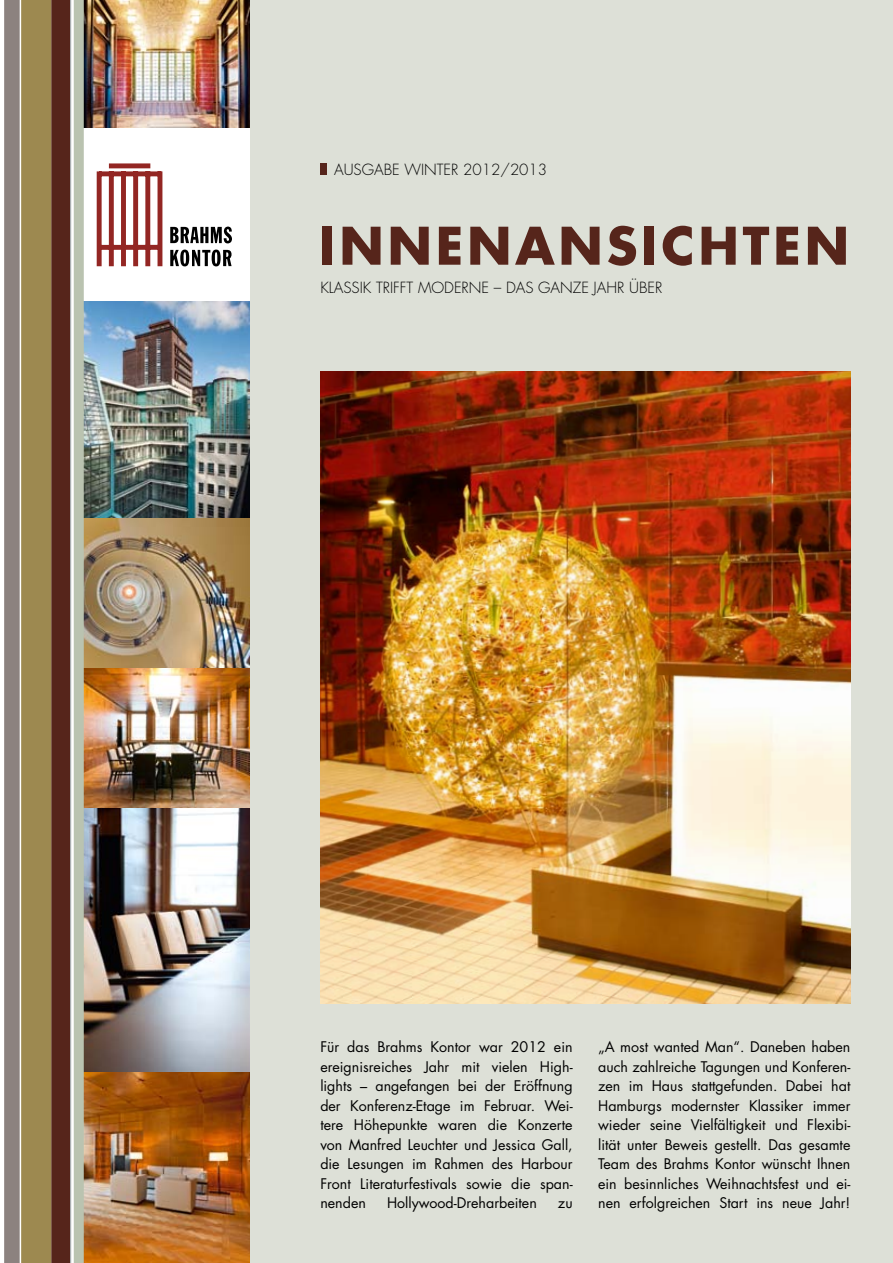
<style>
.page{position:relative;width:893px;height:1263px;background:#fff}
.page>*{position:absolute;margin:0;border:0;box-sizing:border-box;transform-origin:0 0}
.t1{font:700 50.4px "Futura";letter-spacing:.075em;color:#56251b}
.t2{font:300 15px "Futura";color:#000}
.t3{font:14.25px/19.5px "Futura";color:#000;text-align:justify}
</style>
<div class="page">
<img style="left:84px;top:668px;width:167px;height:595px">
<div style="left:21px;top:0;width:30px;height:1263px;background:#9d8950"></div>
<img style="left:84px;top:302px;width:167px;height:217px">
<img style="left:84px;top:519px;width:167px;height:149px">
<img style="left:84px;top:0;width:167px;height:128px">
<div style="left:251px;top:0;width:642px;height:1263px;background:#dde0d7"></div>
<div style="left:320px;top:163px;width:7px;height:12px;background:#56251b"></div>
<div style="left:3px;top:0;width:17px;height:1263px;background:#8c827f"></div>
<hr style="left:3px;top:0;width:1px;height:1263px;background:#fff">
<hr style="left:68px;top:0;width:4px;height:1263px;background:#abafb2">
<hr style="left:71px;top:0;width:2px;height:1263px;background:#fff">
<div style="left:75px;top:0;width:8px;height:1263px;background:#bac3b0"></div>
<hr style="left:82px;top:0;width:2px;height:1263px;background:#bac3b0">
<hr style="left:74px;top:0;width:1px;height:1263px;background:#bac3b0">
<div style="left:52px;top:0;width:17px;height:1263px;background:#56251b"></div>
<hr style="left:68px;top:0;width:2px;height:1263px;background:#56251b">
<hr style="left:51px;top:0;width:2px;height:1263px;background:#56251b">
<svg style="left:170px;top:250px;width:62px;height:16px"></svg>
<svg style="left:170px;top:227px;width:62px;height:16px"></svg>
<div style="left:97px;top:171px;width:5px;height:95px;background:#932623"></div>
<div style="left:109px;top:163px;width:41px;height:5px;background:#932623"></div>
<div style="left:99px;top:171px;width:62px;height:5px;background:#932623"></div>
<div style="left:99px;top:245px;width:62px;height:5px;background:#932623"></div>
<hr style="left:158px;top:171px;width:4px;height:95px;background:#932623">
<div style="left:145px;top:171px;width:5px;height:95px;background:#932623"></div>
<div style="left:121px;top:171px;width:5px;height:95px;background:#932623"></div>
<div style="left:133px;top:171px;width:5px;height:95px;background:#932623"></div>
<div style="left:109px;top:171px;width:5px;height:95px;background:#932623"></div>
<img style="left:320px;top:372px;width:530px;height:631px">
<p class="t2" style="left:334px;top:160px;width:215px">AUSGABE WINTER 2012/2013</p>
<h1 class="t1" style="left:319px;top:211px;width:531px">INNENANSICHTEN</h1>
<p class="t2" style="left:320px;top:278px;width:344px">KLASSIK TRIFFT MODERNE – DAS GANZE JAHR ÜBER</p>
<p class="t3" style="left:320px;top:1037px;width:254px">Für das Brahms Kontor war 2012 ein ereignisreiches Jahr mit vielen High&shy;lights – angefangen bei der Eröffnung der Konferenz-Etage im Februar. Wei&shy;tere Höhepunkte waren die Konzerte von Manfred Leuchter und Jessica Gall, die Lesungen im Rahmen des Harbour Front Literaturfestivals sowie die span&shy;nenden</p>
<p class="t3" style="left:387px;top:1193px;width:151px">Hollywood-Dreharbeiten</p>
<p class="t3" style="left:558px;top:1193px;width:16px">zu</p>
<p class="t3" style="left:598px;top:1037px;width:254px">„A most wanted Man“. Daneben haben auch zahlreiche Tagungen und Konferen&shy;zen im Haus stattgefunden. Dabei hat Hamburgs modernster Klassiker immer wieder seine Vielfältigkeit und Flexibi&shy;lität unter Beweis gestellt. Das gesamte Team des Brahms Kontor wünscht Ihnen ein besinnliches Weihnachtsfest und ei&shy;nen erfolgreichen Start ins neue Jahr!</p>
</div>
